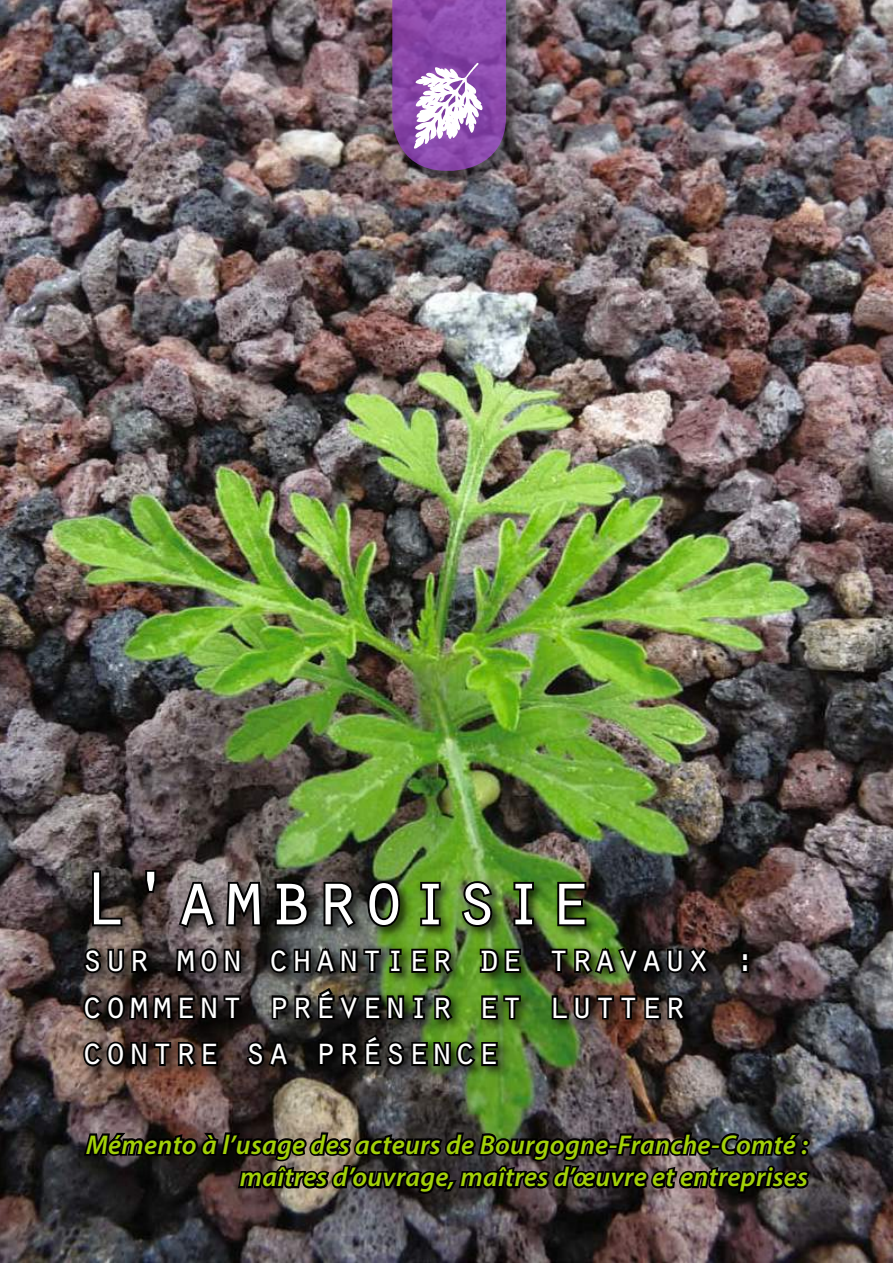
<style>
.page{position:relative;width:893px;height:1263px;background:#fff}
.page>*{position:absolute;margin:0;border:0;box-sizing:border-box;transform-origin:0 0}
.t1{font:77.7px "Orator Std";color:#fff}
.t2{font:38.85px/46.7px "Orator Std";color:#fff}
.t3{font:italic 600 27.15px/32.7px "Myriad Pro";letter-spacing:.01em;color:#a3d109;text-align:right}
</style>
<div class="page">
<img style="left:0;top:0;width:893px;height:1263px">
<div style="left:79px;top:866px;width:683px;height:212px;background:#000;opacity:.75"></div>
<svg style="left:90px;top:868px;width:34px;height:60px;background:#282322"></svg>
<svg style="left:143px;top:868px;width:15px;height:27px"></svg>
<svg style="left:176px;top:877px;width:42px;height:53px;background:#4c4647"></svg>
<svg style="left:224px;top:880px;width:40px;height:48px;background:#262222"></svg>
<svg style="left:273px;top:880px;width:37px;height:48px;background:#0e0e0d"></svg>
<svg style="left:322px;top:880px;width:36px;height:51px;background:#242524"></svg>
<svg style="left:366px;top:879px;width:36px;height:50px;background:#1e2717"></svg>
<svg style="left:418px;top:880px;width:25px;height:48px"></svg>
<svg style="left:459px;top:879px;width:35px;height:50px;background:#324520"></svg>
<svg style="left:511px;top:880px;width:25px;height:48px"></svg>
<svg style="left:555px;top:880px;width:33px;height:48px;background:#1d2e0d"></svg>
<svg style="left:81px;top:946px;width:71px;height:31px;background:#26211f"></svg>
<svg style="left:174px;top:946px;width:69px;height:29px;background:#242021"></svg>
<svg style="left:268px;top:940px;width:187px;height:37px;background:#344128"></svg>
<svg style="left:478px;top:947px;width:45px;height:28px"></svg>
<img style="left:548px;top:940px;width:164px;height:37px">
<div style="left:741px;top:963px;width:8px;height:10px;border:4px solid #000"></div>
<div style="left:741px;top:952px;width:8px;height:10px;border:4px solid #000"></div>
<img style="left:81px;top:983px;width:731px;height:214px">
<div style="left:394px;top:0;width:131px;height:190px;background:#000;opacity:.5"></div>
<svg style="left:392px;top:0;width:114px;height:171px;background:#9964b2"></svg>
<h1 class="t1" style="left:81px;top:843px;width:514px">L'ambroisie</h1>
<h2 class="t2" style="left:81px;top:933px;width:677px">sur mon chantier de travaux : comment prévenir et lutter contre sa présence</h2>
<p class="t3" style="left:86px;top:1127px;width:723px">Mémento à l’usage des acteurs de Bourgogne-Franche-Comté : maîtres d’ouvrage, maîtres d’œuvre et entreprises</p>
</div>
